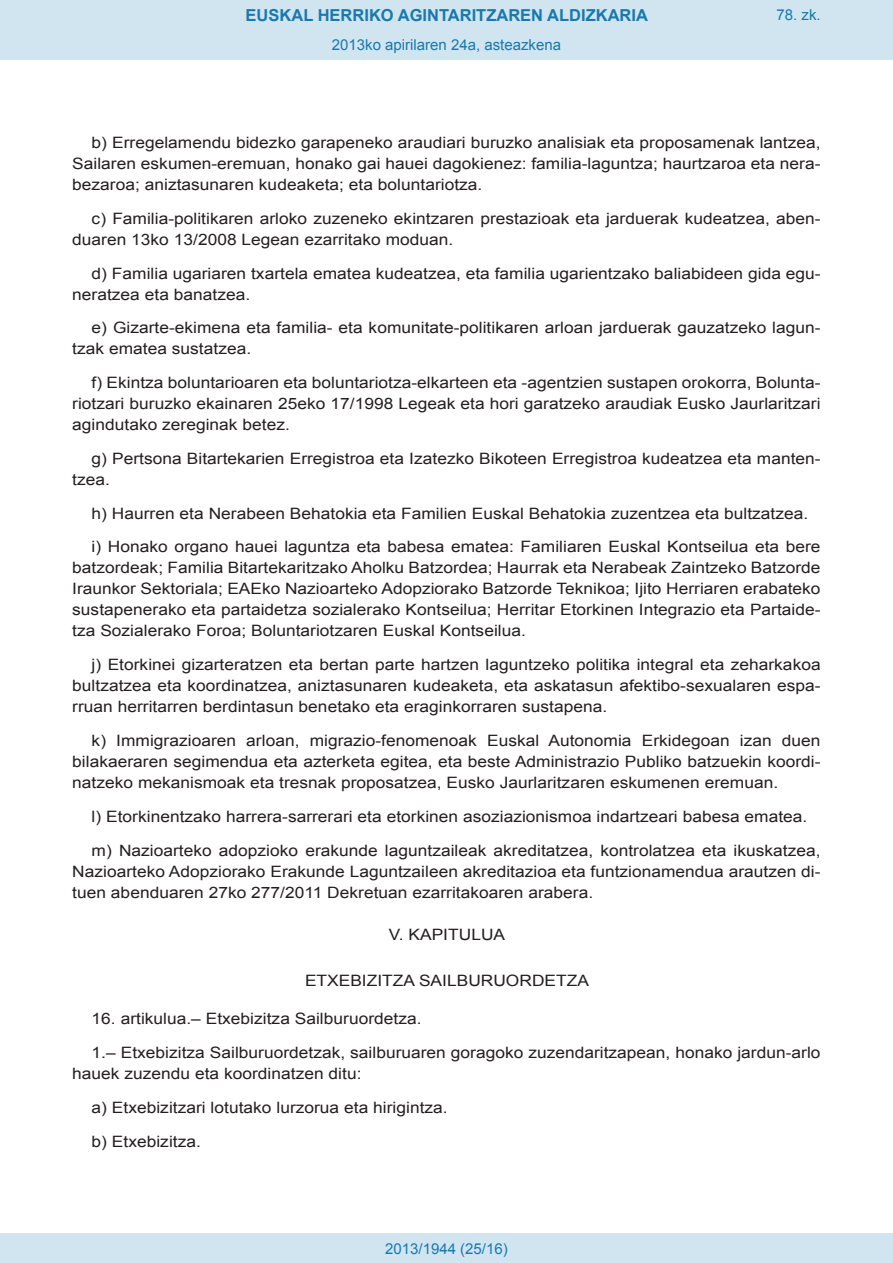
<style>
.page{position:relative;width:893px;height:1263px;background:#fff}
.page>*{position:absolute;margin:0;border:0;box-sizing:border-box;transform-origin:0 0}
.t1{font:700 16.5px "Arial";color:#1879ad}
.BOPVDetalle{font:15.6px/21px "Arial";color:#231f20;text-align:justify;scale:1.11 1}
.BOPVClave{font:15.6px "Arial";color:#231f20;scale:1.11 1}
.Paginacion_Centro{font:15px "Arial";color:#1879ad}
</style>
<div class="page">
<div style="left:0;top:0;width:893px;height:60px;background:#d0e5f0"></div>
<div style="left:0;top:1233px;width:893px;height:30px;background:#d0e5f0"></div>
<p class="t1" style="left:246px;top:4px;width:404px">EUSKAL HERRIKO AGINTARITZAREN ALDIZKARIA</p>
<p class="Paginacion_Centro" style="left:332px;top:35px;width:231px">2013ko apirilaren 24a, asteazkena</p>
<p class="Paginacion_Centro" style="left:776px;top:5px;width:46px">78. zk.</p>
<p class="BOPVDetalle" style="left:72px;top:132px;width:676px;text-indent:19px">b) Erregelamendu bidezko garapeneko araudiari buruzko analisiak eta proposamenak lantzea, Sailaren eskumen-eremuan, honako gai hauei dagokienez: familia-laguntza; haurtzaroa eta nera&shy;bezaroa; aniztasunaren kudeaketa; eta boluntariotza.</p>
<p class="BOPVDetalle" style="left:72px;top:208px;width:676px;text-indent:19px">c) Familia-politikaren arloko zuzeneko ekintzaren prestazioak eta jarduerak kudeatzea, aben&shy;duaren 13ko 13/2008 Legean ezarritako moduan.</p>
<p class="BOPVDetalle" style="left:72px;top:263px;width:676px;text-indent:19px">d) Familia ugariaren txartela ematea kudeatzea, eta familia ugarientzako baliabideen gida egu&shy;neratzea eta banatzea.</p>
<p class="BOPVDetalle" style="left:72px;top:318px;width:676px;text-indent:19px">e) Gizarte-ekimena eta familia- eta komunitate-politikaren arloan jarduerak gauzatzeko lagun&shy;tzak ematea sustatzea.</p>
<p class="BOPVDetalle" style="left:72px;top:372px;width:676px;text-indent:19px">f) Ekintza boluntarioaren eta boluntariotza-elkarteen eta -agentzien sustapen orokorra, Bolunta&shy;riotzari buruzko ekainaren 25eko 17/1998 Legeak eta hori garatzeko araudiak Eusko Jaurlaritzari agindutako zereginak betez.</p>
<p class="BOPVDetalle" style="left:72px;top:448px;width:676px;text-indent:19px">g) Pertsona Bitartekarien Erregistroa eta Izatezko Bikoteen Erregistroa kudeatzea eta manten&shy;tzea.</p>
<p class="BOPVDetalle" style="left:92px;top:503px;width:647px">h) Haurren eta Nerabeen Behatokia eta Familien Euskal Behatokia zuzentzea eta bultzatzea.</p>
<p class="BOPVDetalle" style="left:72px;top:537px;width:676px;text-indent:19px">i) Honako organo hauei laguntza eta babesa ematea: Familiaren Euskal Kontseilua eta bere batzordeak; Familia Bitartekaritzako Aholku Batzordea; Haurrak eta Nerabeak Zaintzeko Batzorde Iraunkor Sektoriala; EAEko Nazioarteko Adopziorako Batzorde Teknikoa; Ijito Herriaren erabateko sustapenerako eta partaidetza sozialerako Kontseilua; Herritar Etorkinen Integrazio eta Partaide&shy;tza Sozialerako Foroa; Boluntariotzaren Euskal Kontseilua.</p>
<p class="BOPVDetalle" style="left:72px;top:654px;width:676px;text-indent:19px">j) Etorkinei gizarteratzen eta bertan parte hartzen laguntzeko politika integral eta zeharkakoa bultzatzea eta koordinatzea, aniztasunaren kudeaketa, eta askatasun afektibo-sexualaren espa&shy;rruan herritarren berdintasun benetako eta eraginkorraren sustapena.</p>
<p class="BOPVDetalle" style="left:72px;top:730px;width:676px;text-indent:19px">k) Immigrazioaren arloan, migrazio-fenomenoak Euskal Autonomia Erkidegoan izan duen bilakaeraren segimendua eta azterketa egitea, eta beste Administrazio Publiko batzuekin koordi&shy;natzeko mekanismoak eta tresnak proposatzea, Eusko Jaurlaritzaren eskumenen eremuan.</p>
<p class="BOPVDetalle" style="left:92px;top:806px;width:646px">l) Etorkinentzako harrera-sarrerari eta etorkinen asoziazionismoa indartzeari babesa ematea.</p>
<p class="BOPVDetalle" style="left:72px;top:840px;width:676px;text-indent:19px">m) Nazioarteko adopzioko erakunde laguntzaileak akreditatzea, kontrolatzea eta ikuskatzea, Nazioarteko Adopziorako Erakunde Laguntzaileen akreditazioa eta funtzionamendua arautzen di&shy;tuen abenduaren 27ko 277/2011 Dekretuan ezarritakoaren arabera.</p>
<p class="BOPVClave" style="left:389px;top:924px;width:106px">V. KAPITULUA</p>
<p class="BOPVClave" style="left:305px;top:970px;width:257px">ETXEBIZITZA SAILBURUORDETZA</p>
<p class="BOPVDetalle" style="left:92px;top:1008px;width:299px">16. artikulua.– Etxebizitza Sailburuordetza.</p>
<p class="BOPVDetalle" style="left:72px;top:1042px;width:676px;text-indent:19px">1.– Etxebizitza Sailburuordetzak, sailburuaren goragoko zuzendaritzapean, honako jardun-arlo hauek zuzendu eta koordinatzen ditu:</p>
<p class="BOPVDetalle" style="left:92px;top:1097px;width:322px">a) Etxebizitzari lotutako lurzorua eta hirigintza.</p>
<p class="BOPVDetalle" style="left:92px;top:1131px;width:100px">b) Etxebizitza.</p>
<p class="Paginacion_Centro" style="left:385px;top:1238px;width:124px">2013/1944 (25/16)</p>
</div>
